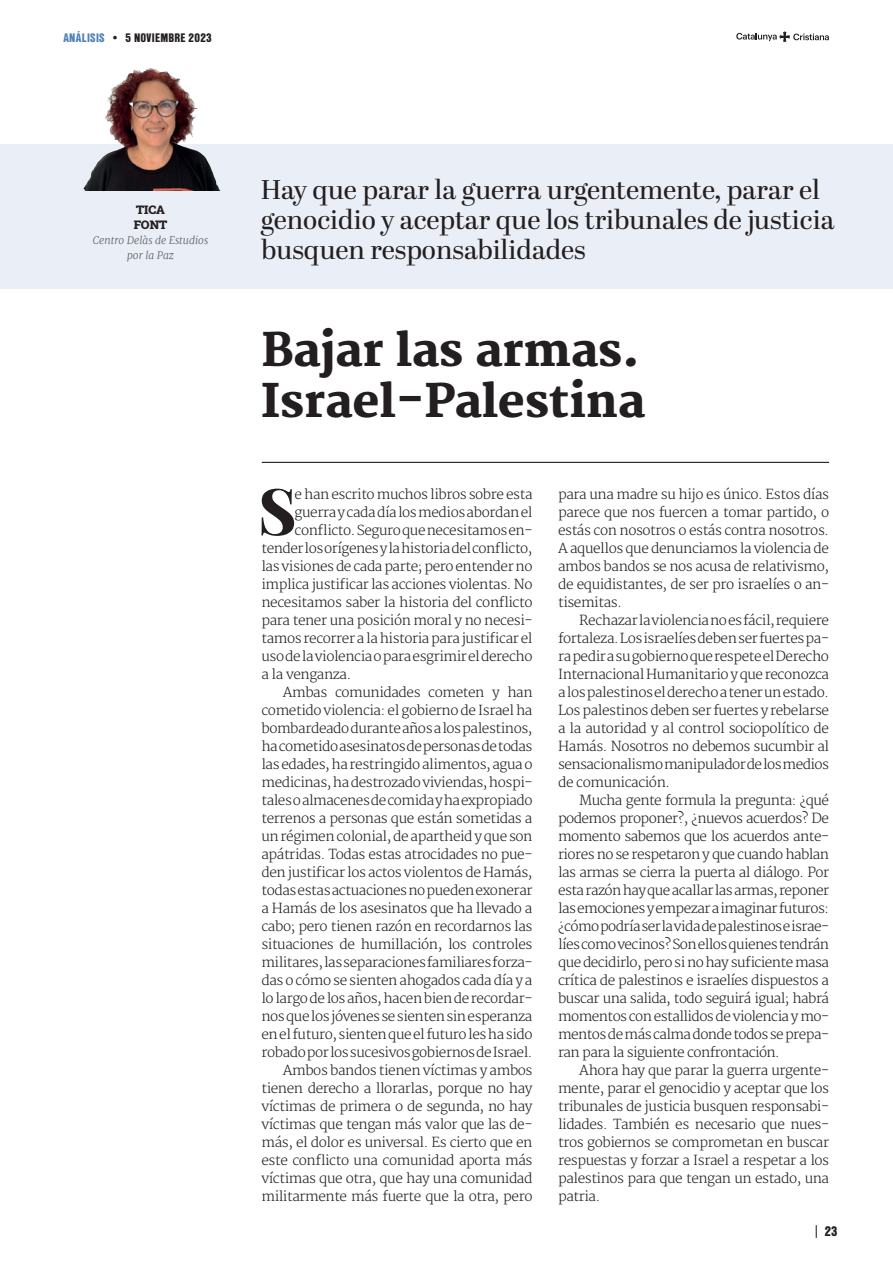
<style>
.page{position:relative;width:893px;height:1263px;background:#fff}
.page>*{position:absolute;margin:0;border:0;box-sizing:border-box;transform-origin:0 0}
.t1{font:800 64.35px "Playfair Display";color:#231f20}
.TITOL_ANALISIS{font:800 45px "Merriweather";color:#231f20}
.DESTACAT_ANALISI{font:27px/30px "Abril Display";color:#231f20}
.TEXTO_PPAL_ESP{font:300 13.5px/18px "Merriweather";letter-spacing:-.03em;color:#231f20;text-align:justify}
.t2{font:900 13.5px "Nimbus San Con LOT";color:#231f20}
.t3{font:900 12px "Nimbus San Con LOT";letter-spacing:.025em;color:#231f20}
.NOM_REDACTORS{font:12px "Roboto Slab";color:#231f20}
.CARREC_REDACTORS{font:italic 300 10.5px/15px "Merriweather";color:#636366;text-align:center}
.s1{color:#5181b8}
</style>
<div class="page">
<hr style="left:0;top:0;width:1px;height:1263px;background:#edf1f7">
<svg style="left:736px;top:31px;width:93px;height:11px"></svg>
<svg style="left:816px;top:1225px;width:1px;height:13px"></svg>
<div style="left:0;top:144px;width:893px;height:144px;background:#eaeef6"></div>
<img style="left:83px;top:68px;width:138px;height:123px">
<hr style="left:262px;top:462px;width:567px;height:1px;background:#231f20">
<p class="t3" style="left:63px;top:28px;width:150px"><span class="s1">ANÁLISIS</span> • 5 NOVIEMBRE 2023</p>
<p class="NOM_REDACTORS" style="left:136px;top:201px;width:30px">TICA</p>
<p class="NOM_REDACTORS" style="left:134px;top:216px;width:35px">FONT</p>
<p class="CARREC_REDACTORS" style="left:93px;top:232px;width:117px">Centro Delàs de Estudios por la Paz</p>
<p class="DESTACAT_ANALISI" style="left:261px;top:176px;width:575px">Hay que parar la guerra urgentemente, parar el genocidio y aceptar que los tribunales de justicia busquen responsabilidades</p>
<p class="TITOL_ANALISIS" style="left:261px;top:324px;width:380px">Bajar las armas.</p>
<p class="TITOL_ANALISIS" style="left:261px;top:375px;width:385px">Israel-Palestina</p>
<p class="t1" style="left:258px;top:460px;width:40px">S</p>
<p class="TEXTO_PPAL_ESP" style="left:295px;top:486px;width:239px">e han escrito muchos libros sobre esta</p>
<p class="TEXTO_PPAL_ESP" style="left:295px;top:504px;width:239px">guerra y cada día los medios abordan el</p>
<p class="TEXTO_PPAL_ESP" style="left:295px;top:522px;width:239px">conflicto. Seguro que necesitamos en-</p>
<p class="TEXTO_PPAL_ESP" style="left:261px;top:540px;width:273px">tender los orígenes y la historia del conflicto,</p>
<p class="TEXTO_PPAL_ESP" style="left:261px;top:558px;width:273px">las visiones de cada parte; pero entender no</p>
<p class="TEXTO_PPAL_ESP" style="left:261px;top:576px;width:273px">implica justificar las acciones violentas. No</p>
<p class="TEXTO_PPAL_ESP" style="left:261px;top:594px;width:273px">necesitamos saber la historia del conflicto</p>
<p class="TEXTO_PPAL_ESP" style="left:261px;top:612px;width:273px">para tener una posición moral y no necesi-</p>
<p class="TEXTO_PPAL_ESP" style="left:261px;top:630px;width:273px">tamos recorrer a la historia para justificar el</p>
<p class="TEXTO_PPAL_ESP" style="left:261px;top:648px;width:273px">uso de la violencia o para esgrimir el derecho</p>
<p class="TEXTO_PPAL_ESP" style="left:261px;top:666px;width:91px">a la venganza.</p>
<p class="TEXTO_PPAL_ESP" style="left:261px;top:684px;width:273px;text-indent:21px">Ambas comunidades cometen y han cometido violencia: el gobierno de Israel ha bombardeado durante años a los palestinos, ha cometido asesinatos de personas de todas las edades, ha restringido alimentos, agua o medicinas, ha destrozado viviendas, hospi&shy;tales o almacenes de comida y ha expropiado terrenos a personas que están sometidas a un régimen colonial, de apartheid y que son apátridas. Todas estas atrocidades no pue&shy;den justificar los actos violentos de Hamás, todas estas actuaciones no pueden exonerar a Hamás de los asesinatos que ha llevado a cabo; pero tienen razón en recordarnos las situaciones de humillación, los controles militares, las separaciones familiares forza&shy;das o cómo se sienten ahogados cada día y a lo largo de los años, hacen bien de recordar&shy;nos que los jóvenes se sienten sin esperanza en el futuro, sienten que el futuro les ha sido robado por los sucesivos gobiernos de Israel.</p>
<p class="TEXTO_PPAL_ESP" style="left:261px;top:1062px;width:273px;text-indent:21px">Ambos bandos tienen víctimas y ambos tienen derecho a llorarlas, porque no hay víctimas de primera o de segunda, no hay víctimas que tengan más valor que las de&shy;más, el dolor es universal. Es cierto que en este conflicto una comunidad aporta más víctimas que otra, que hay una comunidad militarmente más fuerte que la otra, pero</p>
<p class="TEXTO_PPAL_ESP" style="left:558px;top:486px;width:273px">para una madre su hijo es único. Estos días parece que nos fuercen a tomar partido, o estás con nosotros o estás contra nosotros.<br>A aquellos que denunciamos la violencia de ambos bandos se nos acusa de relativismo, de equidistantes, de ser pro israelíes o an&shy;tisemitas.</p>
<p class="TEXTO_PPAL_ESP" style="left:558px;top:611px;width:273px;text-indent:21px">Rechazar la violencia no es fácil, requiere fortaleza. Los israelíes deben ser fuertes pa&shy;ra pedir a su gobierno que respete el Derecho Internacional Humanitario y que reconozca a los palestinos el derecho a tener un estado.<br>Los palestinos deben ser fuertes y rebelarse a la autoridad y al control sociopolítico de Hamás. Nosotros no debemos sucumbir al sensacionalismo manipulador de los medios de comunicación.</p>
<p class="TEXTO_PPAL_ESP" style="left:558px;top:791px;width:273px;text-indent:21px">Mucha gente formula la pregunta: ¿qué podemos proponer?, ¿nuevos acuerdos? De momento sabemos que los acuerdos ante&shy;riores no se respetaron y que cuando hablan las armas se cierra la puerta al diálogo. Por esta razón hay que acallar las armas, reponer las emociones y empezar a imaginar futuros: ¿cómo podría ser la vida de palestinos e israe&shy;líes como vecinos? Son ellos quienes tendrán que decidirlo, pero si no hay suficiente masa crítica de palestinos e israelíes dispuestos a buscar una salida, todo seguirá igual; habrá momentos con estallidos de violencia y mo&shy;mentos de más calma donde todos se prepa&shy;ran para la siguiente confrontación.</p>
<p class="TEXTO_PPAL_ESP" style="left:558px;top:1061px;width:273px;text-indent:21px">Ahora hay que parar la guerra urgente&shy;mente, parar el genocidio y aceptar que los tribunales de justicia busquen responsabi&shy;lidades. También es necesario que nues&shy;tros gobiernos se comprometan en buscar respuestas y forzar a Israel a respetar a los palestinos para que tengan un estado, una patria.</p>
<p class="t2" style="left:825px;top:1221px;width:14px">23</p>
</div>
